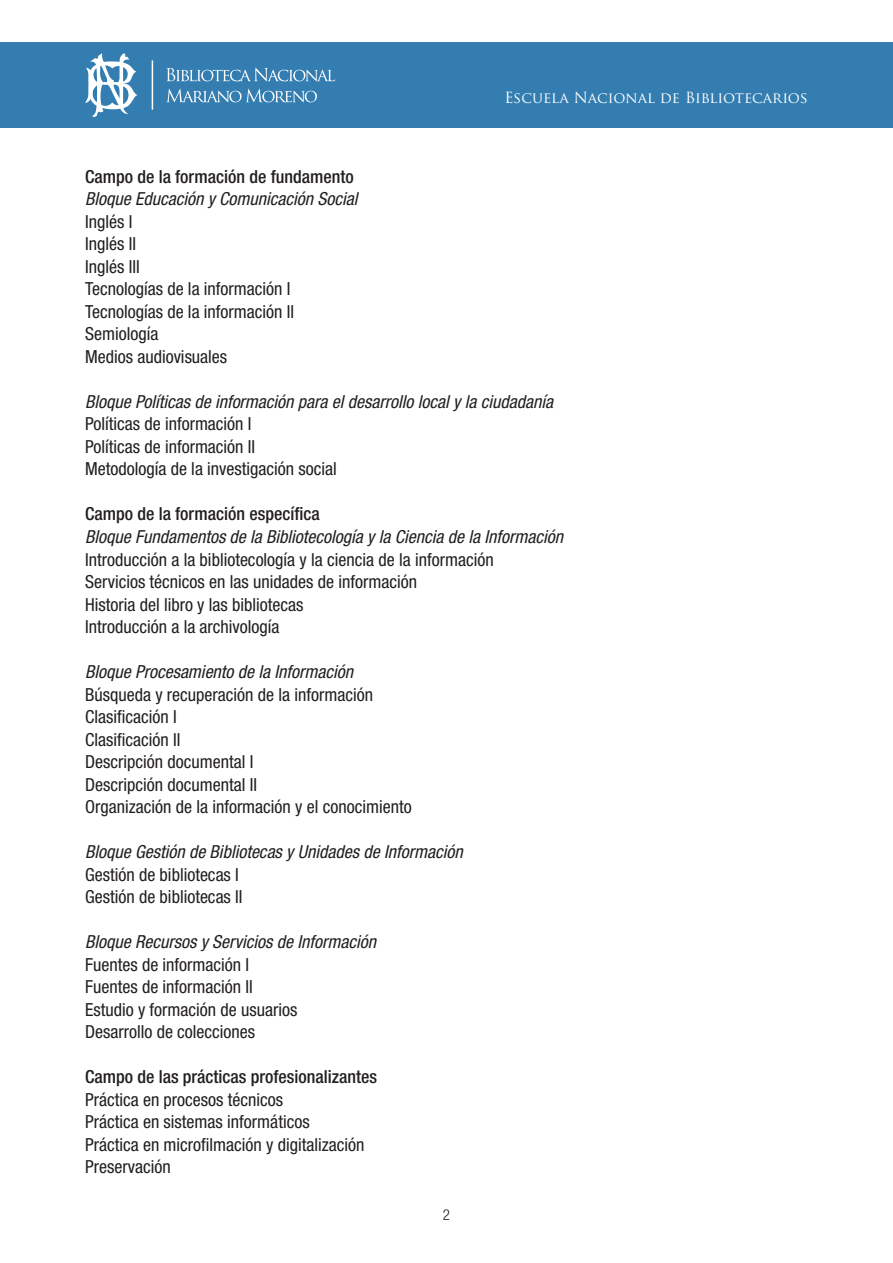
<style>
.page{position:relative;width:893px;height:1263px;background:#fff}
.page>*{position:absolute;margin:0;border:0;box-sizing:border-box;transform-origin:0 0}
.t1{font:condensed 18px/22.5px "Helvetica Neue LT Std";color:#231f20}
.t2{font:italic condensed 18px "Helvetica Neue LT Std";color:#231f20}
.t3{font:500 condensed 18px "Helvetica Neue LT Std";color:#231f20}
.t4{font:15px "Trajan Pro";color:#fff}
.t5{font:300 condensed 15px "Helvetica Neue";color:#231f20}
</style>
<div class="page">
<div style="left:0;top:43px;width:893px;height:85px;background:#337db1"></div>
<svg style="left:85px;top:53px;width:52px;height:64px"></svg>
<svg style="left:166px;top:68px;width:169px;height:13px"></svg>
<svg style="left:167px;top:89px;width:150px;height:13px"></svg>
<hr style="left:152px;top:60px;width:1px;height:50px;background:#fff">
<p class="t4" style="left:504px;top:88px;width:305px">Escuela Nacional de Bibliotecarios</p>
<p class="t3" style="left:85px;top:166px;width:270px">Campo de la formación de fundamento</p>
<p class="t2" style="left:85px;top:189px;width:274px">Bloque Educación y Comunicación Social</p>
<p class="t1" style="left:85px;top:210px;width:211px">Inglés I<br>Inglés II<br>Inglés III<br>Tecnologías de la información I<br>Tecnologías de la información II<br>Semiología<br>Medios audiovisuales</p>
<p class="t2" style="left:85px;top:391px;width:470px">Bloque Políticas de información para el desarrollo local y la ciudadanía</p>
<p class="t1" style="left:85px;top:413px;width:253px">Políticas de información I<br>Políticas de información II<br>Metodología de la investigación social</p>
<p class="t3" style="left:85px;top:503px;width:236px">Campo de la formación específica</p>
<p class="t2" style="left:85px;top:526px;width:480px">Bloque Fundamentos de la Bibliotecología y la Ciencia de la Información</p>
<p class="t1" style="left:85px;top:548px;width:410px">Introducción a la bibliotecología y la ciencia de la información Servicios técnicos en las unidades de información<br>Historia del libro y las bibliotecas<br>Introducción a la archivología</p>
<p class="t2" style="left:85px;top:661px;width:270px">Bloque Procesamiento de la Información</p>
<p class="t1" style="left:85px;top:683px;width:328px">Búsqueda y recuperación de la información<br>Clasificación I<br>Clasificación II<br>Descripción documental I<br>Descripción documental II<br>Organización de la información y el conocimiento</p>
<p class="t2" style="left:85px;top:841px;width:379px">Bloque Gestión de Bibliotecas y Unidades de Información</p>
<p class="t1" style="left:85px;top:863px;width:159px">Gestión de bibliotecas I<br>Gestión de bibliotecas II</p>
<p class="t2" style="left:85px;top:931px;width:293px">Bloque Recursos y Servicios de Información</p>
<p class="t1" style="left:85px;top:953px;width:214px">Fuentes de información I<br>Fuentes de información II<br>Estudio y formación de usuarios<br>Desarrollo de colecciones</p>
<p class="t3" style="left:85px;top:1066px;width:294px">Campo de las prácticas profesionalizantes</p>
<p class="t1" style="left:85px;top:1088px;width:281px">Práctica en procesos técnicos<br>Práctica en sistemas informáticos<br>Práctica en microfilmación y digitalización<br>Preservación</p>
<p class="t5" style="left:443px;top:1206px;width:9px">2</p>
</div>
